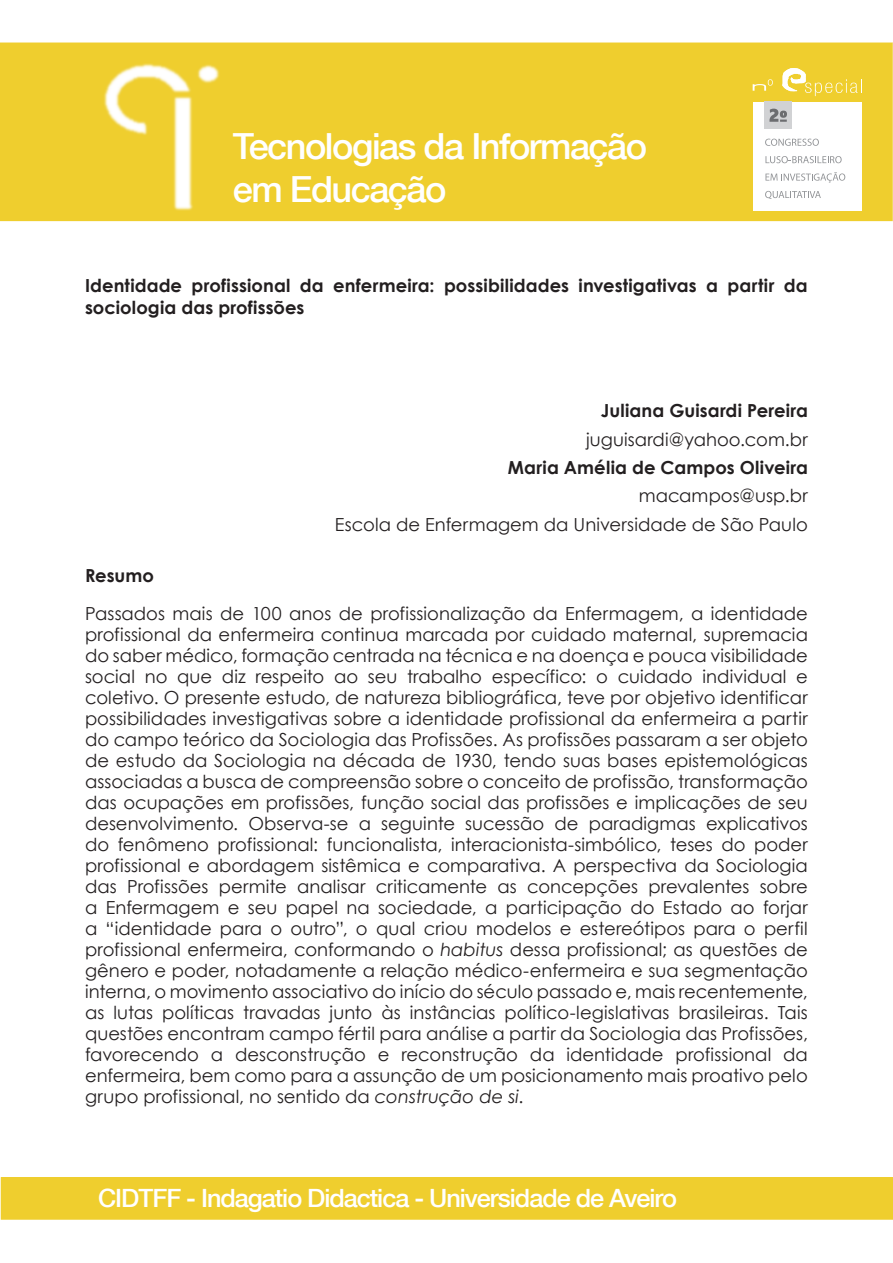
<style>
.page{position:relative;width:893px;height:1263px;background:#fff}
.page>*{position:absolute;margin:0;border:0;box-sizing:border-box;transform-origin:0 0}
.t1{font:500 36px/43.2px "Helvetica Neue LT Com";letter-spacing:-.04em;color:#fff}
.t2{font:500 25.2px "Helvetica Neue LT Com";letter-spacing:-.04em;color:#fff}
.paragrafos{font:18px/21px "Century Gothic";letter-spacing:.005em;color:#231f20;text-align:justify}
.TitulosPapers{font:700 18px/21.6px "Century Gothic";letter-spacing:.005em;color:#231f20}
.autores{font:18px "Century Gothic";letter-spacing:.005em;color:#231f20}
.autores-2{font:700 18px "Century Gothic";letter-spacing:.005em;color:#231f20}
.Titulos{font:700 18px "Century Gothic";color:#231f20}
.s1{font-style:italic}
</style>
<div class="page">
<div style="left:0;top:43px;width:892px;height:178px;background:#efce2e"></div>
<svg style="left:892px;top:43px;width:1px;height:178px"></svg>
<img style="left:104px;top:64px;width:116px;height:147px">
<div style="left:2px;top:1178px;width:891px;height:41px;background:#efce2e"></div>
<div style="left:1px;top:1177px;width:892px;height:43px;border:2px solid #efce2e"></div>
<svg style="left:782px;top:68px;width:80px;height:28px"></svg>
<svg style="left:753px;top:79px;width:20px;height:12px"></svg>
<div style="left:753px;top:102px;width:108px;height:109px;background:#fff"></div>
<svg style="left:765px;top:139px;width:54px;height:7px"></svg>
<svg style="left:765px;top:156px;width:77px;height:7px"></svg>
<svg style="left:765px;top:172px;width:80px;height:11px"></svg>
<svg style="left:765px;top:191px;width:56px;height:8px"></svg>
<div style="left:765px;top:102px;width:27px;height:27px;background:#d1d2d4"></div>
<svg style="left:769px;top:109px;width:18px;height:13px"></svg>
<h1 class="t1" style="left:233px;top:124px;width:416px">Tecnologias da Informação em Educação</h1>
<p class="TitulosPapers" style="left:85px;top:274px;width:724px">Identidade profissional da enfermeira: possibilidades investigativas a partir da sociologia das profissões</p>
<p class="autores-2" style="left:601px;top:397px;width:209px">Juliana Guisardi Pereira</p>
<p class="autores" style="left:586px;top:427px;width:223px">juguisardi@yahoo.com.br</p>
<p class="autores-2" style="left:508px;top:454px;width:301px">Maria Amélia de Campos Oliveira</p>
<p class="autores" style="left:639px;top:483px;width:171px">macampos@usp.br</p>
<p class="autores" style="left:335px;top:511px;width:475px">Escola de Enfermagem da Universidade de São Paulo</p>
<p class="Titulos" style="left:85px;top:562px;width:70px">Resumo</p>
<p class="paragrafos" style="left:85px;top:603px;width:724px">Passados mais de 100 anos de profissionalização da Enfermagem, a identidade profissional da enfermeira continua marcada por cuidado maternal, supremacia do saber médico, formação centrada na técnica e na doença e pouca visibilidade social no que diz respeito ao seu trabalho específico: o cuidado individual e coletivo. O presente estudo, de natureza bibliográfica, teve por objetivo identificar possibilidades investigativas sobre a identidade profissional da enfermeira a partir do campo teórico da Sociologia das Profissões. As profissões passaram a ser objeto de estudo da Sociologia na década de 1930, tendo suas bases epistemológicas associadas a busca de compreensão sobre o conceito de profissão, transformação das ocupações em profissões, função social das profissões e implicações de seu desenvolvimento. Observa-se a seguinte sucessão de paradigmas explicativos do fenômeno profissional: funcionalista, interacionista-simbólico, teses do poder profissional e abordagem sistêmica e comparativa. A perspectiva da Sociologia das Profissões permite analisar criticamente as concepções prevalentes sobre a Enfermagem e seu papel na sociedade, a participação do Estado ao forjar a “identidade para o outro”, o qual criou modelos e estereótipos para o perfil profissional enfermeira, conformando o <span class="s1">habitus</span> dessa profissional; as questões de gênero e poder, notadamente a relação médico-enfermeira e sua segmentação interna, o movimento associativo do início do século passado e, mais recentemente, as lutas políticas travadas junto às instâncias político-legislativas brasileiras. Tais questões encontram campo fértil para análise a partir da Sociologia das Profissões, favorecendo a desconstrução e reconstrução da identidade profissional da enfermeira, bem como para a assunção de um posicionamento mais proativo pelo grupo profissional, no sentido da <span class="s1">construção de si</span>.</p>
<h2 class="t2" style="left:98px;top:1183px;width:580px">CIDTFF - Indagatio Didactica - Universidade de Aveiro</h2>
</div>
